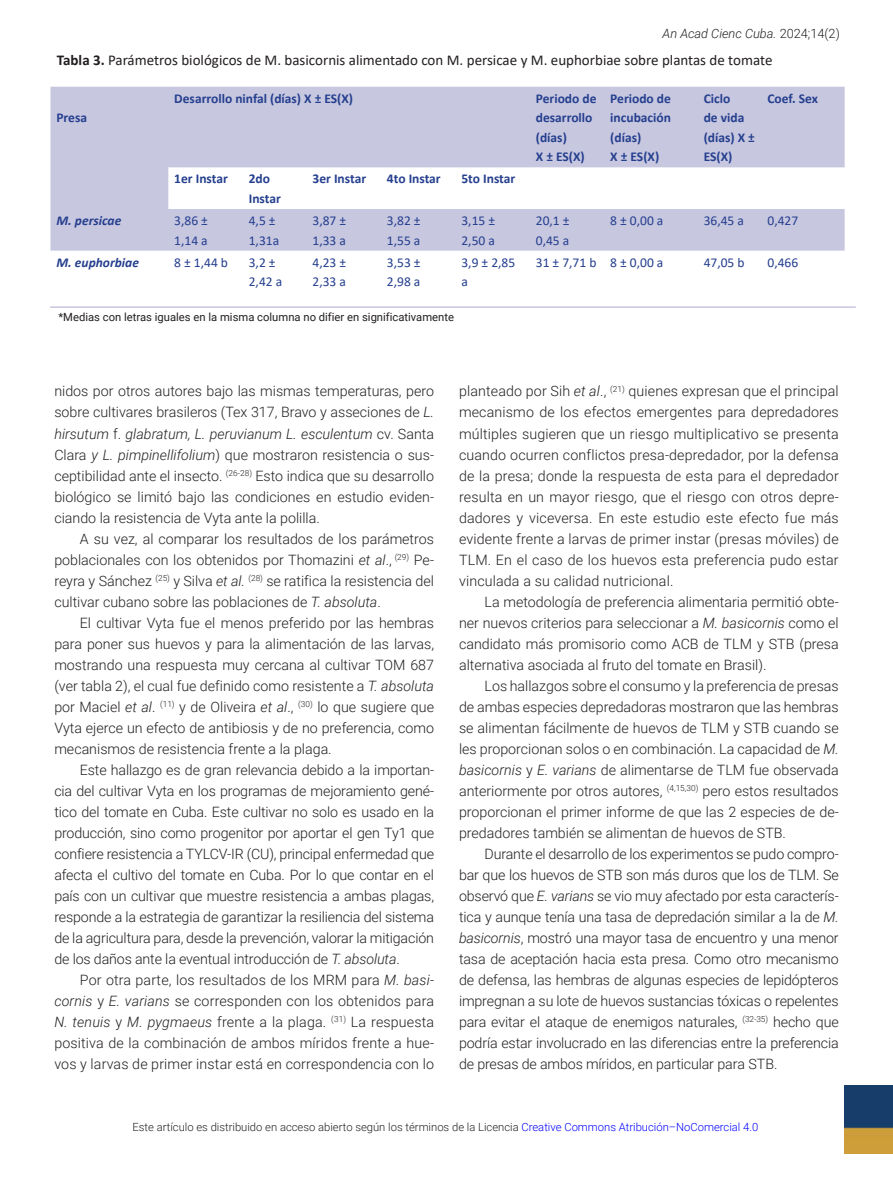
<style>
.page{position:relative;width:893px;height:1191px;background:#fff}
.page>*{position:absolute;margin:0;border:0;box-sizing:border-box;transform-origin:0 0}
.Tabla_Título{font:15px "Calibri";color:#231f20}
.Texto_Normal{font:300 14.25px/21px "Roboto";color:#231f20;text-align:justify}
.Tabla_Cabezal{font:700 13.5px/19.5px "Calibri";color:#253f8e}
.Tabla_Cuerpo{font:13.5px/19.5px "Calibri";color:#253f8e}
.Tabla_Cuerpo-2{font:italic 700 13.5px "Calibri";color:#253f8e}
.t1{font:italic 300 12.75px "Roboto";color:#231f20}
.t2{font:300 11.25px "Roboto";color:#231f20}
.Tabla_Nota{font:11.25px "Roboto";color:#231f20}
.s1{font-style:normal}
.s2{font-weight:700}
.s3{font-style:italic}
.s4{color:#00f}
</style>
<div class="page">
<img style="left:844px;top:1085px;width:49px;height:68px">
<hr style="left:50px;top:306px;width:806px;height:2px;background:#c7c7e0">
<svg style="left:50px;top:87px;width:795px;height:164px;fill:#c7c7e0"></svg>
<p class="t1" style="left:663px;top:25px;width:179px">An Acad Cienc Cuba. <span class="s1">2024;14(2)</span></p>
<p class="Tabla_Título" style="left:57px;top:50px;width:717px"><span class="s2">Tabla 3.</span> Parámetros biológicos de M. basicornis alimentado con M. persicae y M. euphorbiae sobre plantas de tomate</p>
<p class="Tabla_Cabezal" style="left:56px;top:108px;width:32px">Presa</p>
<p class="Tabla_Cabezal" style="left:174px;top:88px;width:180px">Desarrollo ninfal (días) X ± ES(X)</p>
<p class="Tabla_Cabezal" style="left:536px;top:88px;width:62px">Periodo de desarrollo (días)</p>
<p class="Tabla_Cabezal" style="left:536px;top:147px;width:50px">X ± ES(X)</p>
<p class="Tabla_Cabezal" style="left:174px;top:169px;width:55px">1er Instar</p>
<p class="Tabla_Cabezal" style="left:249px;top:169px;width:34px">2do<br>Instar</p>
<p class="Tabla_Cabezal" style="left:313px;top:169px;width:55px">3er Instar</p>
<p class="Tabla_Cabezal" style="left:387px;top:169px;width:55px">4to Instar</p>
<p class="Tabla_Cabezal" style="left:461px;top:169px;width:55px">5to Instar</p>
<p class="Tabla_Cabezal" style="left:610px;top:88px;width:62px;text-align:justify">Periodo de incubación (días)</p>
<p class="Tabla_Cabezal" style="left:610px;top:147px;width:50px">X ± ES(X)</p>
<p class="Tabla_Cabezal" style="left:704px;top:88px;width:53px">Ciclo<br>de vida (días) X ±<br>ES(X)</p>
<p class="Tabla_Cabezal" style="left:767px;top:88px;width:52px">Coef. Sex</p>
<p class="Tabla_Cuerpo-2" style="left:56px;top:211px;width:66px">M. persicae</p>
<p class="Tabla_Cuerpo" style="left:174px;top:210px;width:35px">3,86 ±<br>1,14 a</p>
<p class="Tabla_Cuerpo" style="left:249px;top:210px;width:32px">4,5 ±<br>1,31a</p>
<p class="Tabla_Cuerpo" style="left:313px;top:210px;width:35px">3,87 ±<br>1,33 a</p>
<p class="Tabla_Cuerpo" style="left:387px;top:210px;width:35px">3,82 ±<br>1,55 a</p>
<p class="Tabla_Cuerpo" style="left:461px;top:210px;width:35px">3,15 ±<br>2,50 a</p>
<p class="Tabla_Cuerpo" style="left:536px;top:210px;width:35px">20,1 ±<br>0,45 a</p>
<p class="Tabla_Cuerpo" style="left:610px;top:210px;width:55px">8 ± 0,00 a</p>
<p class="Tabla_Cuerpo" style="left:704px;top:210px;width:42px">36,45 a</p>
<p class="Tabla_Cuerpo" style="left:767px;top:210px;width:32px">0,427</p>
<p class="Tabla_Cuerpo-2" style="left:56px;top:253px;width:84px">M. euphorbiae</p>
<p class="Tabla_Cuerpo" style="left:174px;top:252px;width:55px">8 ± 1,44 b</p>
<p class="Tabla_Cuerpo" style="left:249px;top:252px;width:35px">3,2 ±<br>2,42 a</p>
<p class="Tabla_Cuerpo" style="left:313px;top:252px;width:35px">4,23 ±<br>2,33 a</p>
<p class="Tabla_Cuerpo" style="left:387px;top:252px;width:35px">3,53 ±<br>2,98 a</p>
<p class="Tabla_Cuerpo" style="left:461px;top:252px;width:55px">3,9 ± 2,85 a</p>
<p class="Tabla_Cuerpo" style="left:536px;top:252px;width:62px">31 ± 7,71 b</p>
<p class="Tabla_Cuerpo" style="left:610px;top:252px;width:55px">8 ± 0,00 a</p>
<p class="Tabla_Cuerpo" style="left:704px;top:252px;width:42px">47,05 b</p>
<p class="Tabla_Cuerpo" style="left:767px;top:252px;width:32px">0,466</p>
<p class="Tabla_Nota" style="left:58px;top:309px;width:397px">*Medias con letras iguales en la misma columna no difier en significativamente</p>
<p class="Texto_Normal" style="left:54px;top:380px;width:381px">nidos por otros autores bajo las mismas temperaturas, pero sobre cultivares brasileros (Tex 317, Bravo y asseciones de <span class="s3">L. hirsutum</span> f. <span class="s3">glabratum, L. peruvianum L. esculentum</span> cv. Santa Clara <span class="s3">y L. pimpinellifolium</span>) que mostraron resistencia o sus&shy;ceptibilidad ante el insecto. <sup>(26-28)</sup> Esto indica que su desarrollo biológico se limitó bajo las condiciones en estudio eviden&shy;ciando la resistencia de Vyta ante la polilla.</p>
<p class="Texto_Normal" style="left:54px;top:527px;width:381px;text-indent:26px">A su vez, al comparar los resultados de los parámetros poblacionales con los obtenidos por Thomazini <span class="s3">et al</span>., <sup>(29)</sup> Pe&shy;reyra y Sánchez <sup>(25)</sup> y Silva <span class="s3">et al.</span> <sup>(28)</sup> se ratifica la resistencia del cultivar cubano sobre las poblaciones de <span class="s3">T. absoluta</span>.</p>
<p class="Texto_Normal" style="left:54px;top:611px;width:381px;text-indent:26px">El cultivar Vyta fue el menos preferido por las hembras para poner sus huevos y para la alimentación de las larvas, mostrando una respuesta muy cercana al cultivar TOM 687 (ver tabla 2), el cual fue definido como resistente a <span class="s3">T. absoluta </span>por Maciel <span class="s3">et al</span>. <sup>(11)</sup> y de Oliveira <span class="s3">et al</span>., <sup>(30)</sup> lo que sugiere que Vyta ejerce un efecto de antibiosis y de no preferencia, como mecanismos de resistencia frente a la plaga.</p>
<p class="Texto_Normal" style="left:54px;top:758px;width:381px;text-indent:26px">Este hallazgo es de gran relevancia debido a la importan&shy;cia del cultivar Vyta en los programas de mejoramiento gené&shy;tico del tomate en Cuba. Este cultivar no solo es usado en la producción, sino como progenitor por aportar el gen Ty1 que confiere resistencia a TYLCV-IR (CU), principal enfermedad que afecta el cultivo del tomate en Cuba. Por lo que contar en el país con un cultivar que muestre resistencia a ambas plagas, responde a la estrategia de garantizar la resiliencia del sistema de la agricultura para, desde la prevención, valorar la mitigación de los daños ante la eventual introducción de <span class="s3">T. absoluta</span>.</p>
<p class="Texto_Normal" style="left:54px;top:968px;width:381px;text-indent:26px">Por otra parte, los resultados de los MRM para <span class="s3">M. basi&shy;cornis</span> y <span class="s3">E. varians</span> se corresponden con los obtenidos para <span class="s3">N. tenuis</span> y <span class="s3">M. pygmaeus</span> frente a la plaga. <sup>(31)</sup> La respuesta positiva de la combinación de ambos míridos frente a hue&shy;vos y larvas de primer instar está en correspondencia con lo</p>
<p class="Texto_Normal" style="left:459px;top:380px;width:381px">planteado por Sih <span class="s3">et al</span>., <sup>(21)</sup> quienes expresan que el principal mecanismo de los efectos emergentes para depredadores múltiples sugieren que un riesgo multiplicativo se presenta cuando ocurren conflictos presa-depredador, por la defensa de la presa; donde la respuesta de esta para el depredador resulta en un mayor riesgo, que el riesgo con otros depre&shy;dadores y viceversa. En este estudio este efecto fue más evidente frente a larvas de primer instar (presas móviles) de TLM. En el caso de los huevos esta preferencia pudo estar vinculada a su calidad nutricional.</p>
<p class="Texto_Normal" style="left:459px;top:590px;width:381px;text-indent:26px">La metodología de preferencia alimentaria permitió obte&shy;ner nuevos criterios para seleccionar a <span class="s3">M. basicornis</span> como el candidato más promisorio como ACB de TLM y STB (presa alternativa asociada al fruto del tomate en Brasil).</p>
<p class="Texto_Normal" style="left:459px;top:674px;width:381px;text-indent:26px">Los hallazgos sobre el consumo y la preferencia de presas de ambas especies depredadoras mostraron que las hembras se alimentan fácilmente de huevos de TLM y STB cuando se les proporcionan solos o en combinación. La capacidad de <span class="s3">M. basicornis</span> y <span class="s3">E. varians</span> de alimentarse de TLM fue observada anteriormente por otros autores, <sup>(4,15,30)</sup> pero estos resultados proporcionan el primer informe de que las 2 especies de de&shy;predadores también se alimentan de huevos de STB.</p>
<p class="Texto_Normal" style="left:459px;top:842px;width:381px;text-indent:26px">Durante el desarrollo de los experimentos se pudo compro&shy;bar que los huevos de STB son más duros que los de TLM. Se observó que <span class="s3">E. varians</span> se vio muy afectado por esta caracterís&shy;tica y aunque tenía una tasa de depredación similar a la de <span class="s3">M. basicornis</span>, mostró una mayor tasa de encuentro y una menor tasa de aceptación hacia esta presa. Como otro mecanismo de defensa, las hembras de algunas especies de lepidópteros impregnan a su lote de huevos sustancias tóxicas o repelentes para evitar el ataque de enemigos naturales, <sup>(32-35)</sup> hecho que podría estar involucrado en las diferencias entre la preferencia de presas de ambos míridos, en particular para STB.</p>
<p class="t2" style="left:132px;top:1119px;width:627px">Este artículo es distribuido en acceso abierto según los términos de la Licencia <span class="s4">Creative Commons Atribución–NoComercial 4.0</span></p>
</div>
